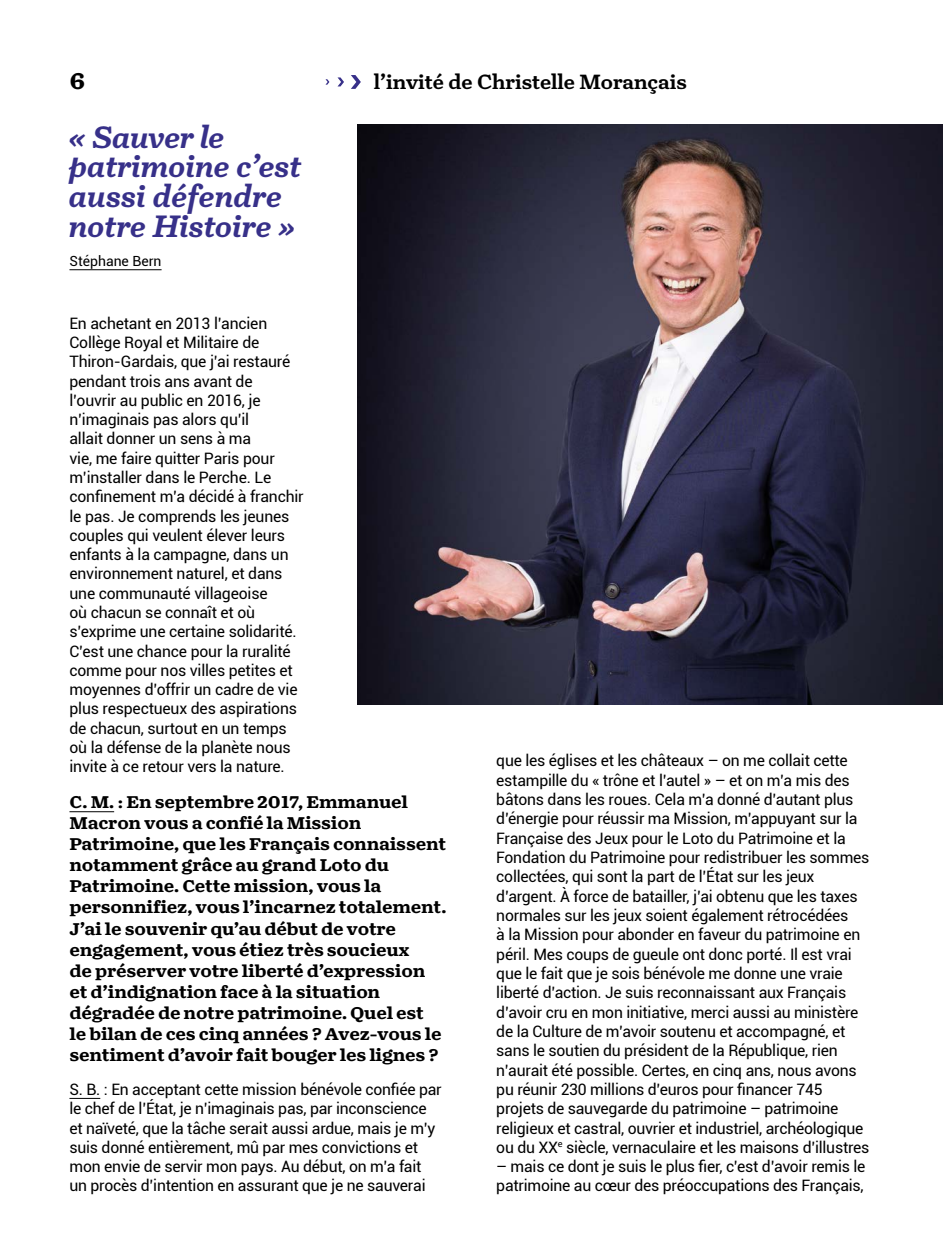
<style>
.page{position:relative;width:943px;height:1241px;background:#fff}
.page>*{position:absolute;margin:0;border:0;box-sizing:border-box;transform-origin:0 0}
.t1{font:italic 500 31.5px/29.8px "Turnip";color:#373089}
.t2{font:500 21px "Turnip";color:#000}
.t3{font:700 21px "Turnip RE";color:#000}
.t4{font:15.75px/19.2px "Roboto";letter-spacing:-.015em;color:#000}
.t5{font:700 15.75px/21px "Turnip RE";letter-spacing:-.02em;color:#000}
.t6{font:14px "Roboto";color:#000}
</style>
<div class="page">
<svg style="left:351px;top:75px;width:10px;height:14px"></svg>
<svg style="left:337px;top:77px;width:7px;height:9px"></svg>
<svg style="left:325px;top:79px;width:4px;height:6px"></svg>
<img style="left:357px;top:124px;width:586px;height:580px">
<hr style="left:69px;top:811px;width:45px;height:1px;background:#000">
<hr style="left:69px;top:1097px;width:31px;height:1px;background:#000">
<hr style="left:69px;top:269px;width:93px;height:1px;background:#000">
<h2 class="t3" style="left:69px;top:66px;width:17px">6</h2>
<h2 class="t2" style="left:374px;top:68px;width:314px">l’invité de Christelle Morançais</h2>
<h1 class="t1" style="left:69px;top:122px;width:234px">« Sauver le patrimoine c’est aussi défendre notre Histoire »</h1>
<p class="t6" style="left:69px;top:251px;width:94px">Stéphane Bern</p>
<p class="t4" style="left:69px;top:313px;width:236px">En achetant en 2013 l’ancien<br>Collège Royal et Militaire de<br>Thiron-Gardais, que j’ai restauré pendant trois ans avant de<br>l’ouvrir au public en 2016, je n’imaginais pas alors qu’il<br>allait donner un sens à ma<br>vie, me faire quitter Paris pour m’installer dans le Perche. Le confinement m’a décidé à franchir le pas. Je comprends les jeunes couples qui veulent élever leurs enfants à la campagne, dans un environnement naturel, et dans une communauté villageoise<br>où chacun se connaît et où s’exprime une certaine solidarité.<br>C’est une chance pour la ruralité comme pour nos villes petites et moyennes d’offrir un cadre de vie plus respectueux des aspirations de chacun, surtout en un temps où la défense de la planète nous invite à ce retour vers la nature.</p>
<p class="t5" style="left:69px;top:792px;width:379px">C. M. : En septembre 2017, Emmanuel Macron vous a confié la Mission Patrimoine, que les Français connaissent notamment grâce au grand Loto du Patrimoine. Cette mission, vous la personnifiez, vous l’incarnez totalement.<br>J’ai le souvenir qu’au début de votre engagement, vous étiez très soucieux<br>de préserver votre liberté d’expression et d’indignation face à la situation dégradée de notre patrimoine. Quel est<br>le bilan de ces cinq années ? Avez-vous le sentiment d’avoir fait bouger les lignes ?</p>
<p class="t4" style="left:69px;top:1078px;width:374px">S. B. : En acceptant cette mission bénévole confiée par le chef de l’État, je n’imaginais pas, par inconscience et naïveté, que la tâche serait aussi ardue, mais je m’y suis donné entièrement, mû par mes convictions et mon envie de servir mon pays. Au début, on m’a fait un procès d’intention en assurant que je ne sauverai</p>
<p class="t4" style="left:496px;top:750px;width:374px">que les églises et les châteaux – on me collait cette estampille du « trône et l’autel » – et on m’a mis des bâtons dans les roues. Cela m’a donné d’autant plus d’énergie pour réussir ma Mission, m’appuyant sur la Française des Jeux pour le Loto du Patrimoine et la Fondation du Patrimoine pour redistribuer les sommes collectées, qui sont la part de l’État sur les jeux d’argent. À force de batailler, j’ai obtenu que les taxes normales sur les jeux soient également rétrocédées<br>à la Mission pour abonder en faveur du patrimoine en péril. Mes coups de gueule ont donc porté. Il est vrai que le fait que je sois bénévole me donne une vraie liberté d’action. Je suis reconnaissant aux Français d’avoir cru en mon initiative, merci aussi au ministère de la Culture de m’avoir soutenu et accompagné, et sans le soutien du président de la République, rien n’aurait été possible. Certes, en cinq ans, nous avons pu réunir 230 millions d’euros pour financer 745 projets de sauvegarde du patrimoine – patrimoine religieux et castral, ouvrier et industriel, archéologique ou du XX<sup>e</sup> siècle, vernaculaire et les maisons d’illustres</p>
<p class="t4" style="left:496px;top:1155px;width:370px">– mais ce dont je suis le plus fier, c’est d’avoir remis le patrimoine au cœur des préoccupations des Français,</p>
</div>
